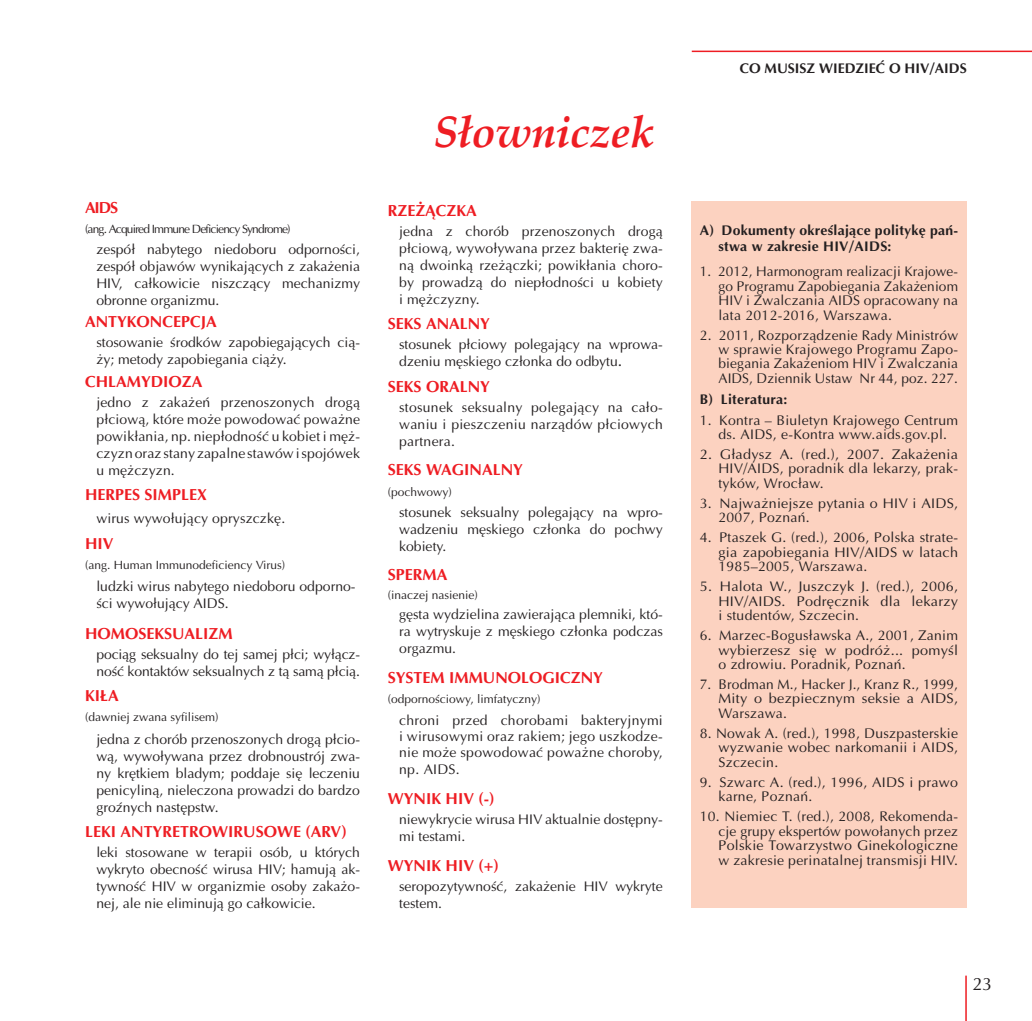
<style>
.page{position:relative;width:1032px;height:1021px;background:#fff}
.page>*{position:absolute;margin:0;border:0;box-sizing:border-box;transform-origin:0 0}
.t1{font:italic 700 44px "Palatino Linotype";letter-spacing:-.01em;color:#ee1d23}
.t2{font:18px "Ottawa";color:#231f20}
.t3{font:700 16px "Ottawa";color:#ee1d23}
.t4{font:14px/17px "Ottawa";letter-spacing:.01em;color:#231f20;text-align:justify}
.t5{font:14px/17px "Ottawa";letter-spacing:-.01em;color:#231f20}
.t6{font:700 14px/16px "Ottawa";letter-spacing:.02em;color:#231f20}
.t7{font:700 14px "Ottawa";color:#231f20}
.t8{font:12px "Ottawa";color:#231f20}
.t9{font:12px "Ottawa";letter-spacing:-.07em;color:#231f20}
.s1{font-size:16px}
</style>
<div class="page">
<hr style="left:965px;top:975px;width:2px;height:45px;background:#ee1d23">
<div style="left:692px;top:201px;width:275px;height:706px;background:#fcd2c0"></div>
<hr style="left:692px;top:51px;width:340px;height:1px;background:#ee1d23">
<p class="t3" style="left:85px;top:198px;width:35px">AIDS</p>
<p class="t9" style="left:85px;top:221px;width:207px">(ang. Acquired Immune Deficiency Syndrome)</p>
<p class="t4" style="left:96px;top:240px;width:265px">zespół nabytego niedoboru odporności, zespół objawów wynikających z zakażenia HIV, całkowicie niszczący mechanizmy obronne organizmu.</p>
<p class="t3" style="left:85px;top:312px;width:133px">ANTYKONCEPCJA</p>
<p class="t4" style="left:96px;top:334px;width:265px">stosowanie środków zapobiegających cią&shy;ży; metody zapobiegania ciąży.</p>
<p class="t3" style="left:85px;top:371px;width:119px">CHLAMYDIOZA</p>
<p class="t4" style="left:96px;top:393px;width:265px">jedno z zakażeń przenoszonych drogą płciową, które może powodować poważne powikłania, np. niepłodność u kobiet i męż&shy;czyznoraz stany zapalne stawówispojówek u mężczyzn.</p>
<p class="t3" style="left:85px;top:485px;width:123px">HERPES SIMPLEX</p>
<p class="t4" style="left:96px;top:510px;width:190px">wirus wywołujący opryszczkę.</p>
<p class="t3" style="left:85px;top:533px;width:30px">HIV</p>
<p class="t8" style="left:85px;top:557px;width:202px">(ang. Human Immunodeficiency Virus)</p>
<p class="t4" style="left:96px;top:577px;width:261px">ludzki wirus nabytego niedoboru odporno&shy;ści wywołujący AIDS.</p>
<p class="t3" style="left:85px;top:623px;width:149px">HOMOSEKSUALIZM</p>
<p class="t5" style="left:96px;top:645px;width:265px">pociąg seksualny do tej samej płci; wyłącz&shy;ność kontaktów seksualnych z tą samą płcią.</p>
<p class="t3" style="left:85px;top:685px;width:35px">KIŁA</p>
<p class="t8" style="left:85px;top:709px;width:135px">(dawniej zwana syfilisem)</p>
<p class="t4" style="left:96px;top:730px;width:265px">jedna z chorób przenoszonych drogą płcio&shy;wą, wywoływana przez drobnoustrój zwa&shy;ny krętkiem bladym; poddaje się leczeniu penicyliną, nieleczona prowadzi do bardzo groźnych następstw.</p>
<p class="t3" style="left:85px;top:821px;width:263px">LEKI ANTYRETROWIRU SOWE (ARV)</p>
<p class="t4" style="left:96px;top:843px;width:265px">leki stosowane w terapii osób, u których wykryto obecność wirusa HIV; hamują ak&shy;tywność HIV w organizmie osoby zakażo&shy;nej, ale nie eliminują go całkowicie.</p>
<h1 class="t1" style="left:433px;top:101px;width:222px">Słowniczek</h1>
<p class="t3" style="left:388px;top:200px;width:90px">RZEŻĄCZKA</p>
<p class="t4" style="left:399px;top:222px;width:265px">jedna z chorób przenoszonych drogą płciową, wywoływana przez bakterię zwa&shy;ną dwoinką rzeżączki; powikłania choro&shy;by prowadzą do niepłodności u kobiety i mężczyzny.</p>
<p class="t3" style="left:388px;top:314px;width:103px">SEKS ANALNY</p>
<p class="t4" style="left:399px;top:336px;width:265px">stosunek płciowy polegający na wprowa&shy;dzeniu męskiego członka do odbytu<span class="s1">.</span></p>
<p class="t3" style="left:388px;top:376px;width:103px">SEKS ORALNY</p>
<p class="t4" style="left:399px;top:398px;width:265px">stosunek seksualny polegający na cało&shy;waniu i pieszczeniu narządów płciowych partnera.</p>
<p class="t3" style="left:388px;top:460px;width:136px">SEKS WAGINALNY</p>
<p class="t8" style="left:388px;top:485px;width:66px">(pochwowy)</p>
<p class="t4" style="left:399px;top:504px;width:265px">stosunek seksualny polegający na wpro&shy;wadzeniu męskiego członka do pochwy kobiety.</p>
<p class="t3" style="left:388px;top:564px;width:61px">SPERMA</p>
<p class="t8" style="left:388px;top:587px;width:91px">(inaczej nasienie)</p>
<p class="t4" style="left:399px;top:605px;width:265px">gęsta wydzielina zawierająca plemniki, któ&shy;ra wytryskuje z męskiego członka podczas orgazmu.</p>
<p class="t3" style="left:388px;top:667px;width:216px">SYSTEM IMMU NOLOGICZNY</p>
<p class="t8" style="left:388px;top:691px;width:154px">(odpornościowy, limfatyczny)</p>
<p class="t4" style="left:399px;top:711px;width:265px;line-height:16.4px">chroni przed chorobami bakteryjnymi i wirusowymi oraz rakiem; jego uszkodze&shy;nie może spowodować poważne choroby, np. AIDS.</p>
<p class="t3" style="left:388px;top:788px;width:108px">WYNIK HIV (-)</p>
<p class="t4" style="left:399px;top:810px;width:265px">niewykrycie wirusa HIV aktualnie dostępny&shy;mi testami.</p>
<p class="t3" style="left:388px;top:855px;width:112px">WYNIK HIV (+)</p>
<p class="t4" style="left:399px;top:877px;width:265px">seropozytywność, zakażenie HIV wykryte testem.</p>
<p class="t7" style="left:740px;top:59px;width:228px">CO MuSISZ WIEDZIEĆ O HIV/AIDS</p>
<p class="t6" style="left:718px;top:221px;width:241px;text-indent:-19px">A) Dokumenty określające politykę pań&shy;stwa w zakresie HIV/AIDS:</p>
<p class="t4" style="left:718px;top:264px;width:241px;line-height:14.4px;text-indent:-19px">1. 2012, Harmonogram realizacji Krajowe&shy;go Programu Zapobiegania Zakażeniom HIV i Zwalczania AIDS opracowany na lata 2012-2016, Warszawa.</p>
<p class="t4" style="left:718px;top:327px;width:241px;line-height:14.4px;text-indent:-19px">2. 2011, Rozporządzenie Rady Ministrów w sprawie Krajowego Programu Zapo&shy;biegania Zakażeniom HIV i Zwalczania AIDS, Dziennik Ustaw Nr 44, poz. 227.</p>
<p class="t6" style="left:700px;top:391px;width:89px">B) Literatura:</p>
<p class="t4" style="left:700px;top:412px;width:260px;line-height:14.4px;text-align:center">1. Kontra – Biuletyn Krajowego Centrum ds. AIDS, e-Kontra www.aids.gov.pl.</p>
<p class="t4" style="left:718px;top:447px;width:241px;line-height:14.4px;text-indent:-19px">2. Gładysz A. (red.), 2007. Zakażenia HIV/AIDS, poradnik dla lekarzy, prak&shy;tyków, Wrocław.</p>
<p class="t4" style="left:718px;top:496px;width:241px;line-height:14.4px;text-indent:-19px">3. Najważniejsze pytania o HIV i AIDS,<br>2007, Poznań.</p>
<p class="t4" style="left:718px;top:530px;width:241px;line-height:14.4px;text-indent:-19px">4. Ptaszek G. (red.), 2006, Polska strate&shy;gia zapobiegania HIV/AIDS w latach 1985–2005, Warszawa.</p>
<p class="t4" style="left:718px;top:579px;width:241px;line-height:14.4px;text-indent:-19px">5. Halota W., Juszczyk J. (red.), 2006, HIV/AIDS. Podręcznik dla lekarzy i studentów, Szczecin.</p>
<p class="t4" style="left:718px;top:628px;width:241px;line-height:14.4px;text-indent:-19px">6. Marzec-Bogusławska A., 2001, Zanim wybierzesz się w podróż... pomyśl o zdrowiu. Poradnik, Poznań.</p>
<p class="t4" style="left:718px;top:677px;width:241px;line-height:14.4px;text-indent:-19px">7. Brodman M., Hacker J., Kranz R., 1999, Mity o bezpiecznym seksie a AIDS, Warszawa.</p>
<p class="t4" style="left:718px;top:726px;width:241px;line-height:14.4px;text-indent:-19px">8. Nowak A. (red.), 1998, Duszpasterskie wyzwanie wobec narkomanii i AIDS, Szczecin.</p>
<p class="t4" style="left:718px;top:774px;width:241px;line-height:14.4px;text-indent:-19px">9. Szwarc A. (red.), 1996, AIDS i prawo karne, Poznań.</p>
<p class="t4" style="left:718px;top:809px;width:241px;line-height:14.4px;text-indent:-19px">10. Niemiec T. (red.), 2008, Rekomenda&shy;cje grupy ekspertów powołanych przez Polskie Towarzystwo Ginekologiczne w zakresie perinatalnej transmisji HIV.</p>
<p class="t2" style="left:972px;top:972px;width:21px">23</p>
</div>
